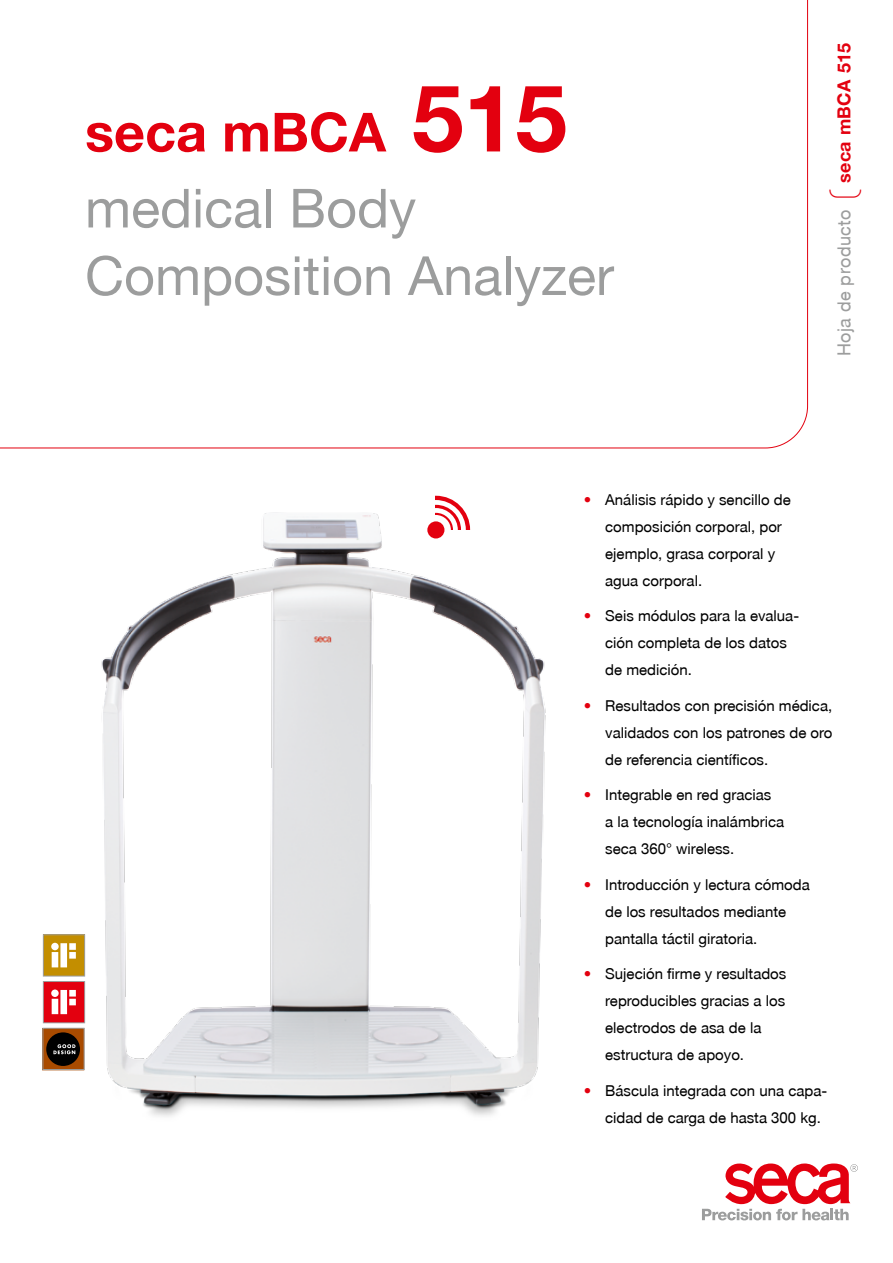
<style>
.page{position:relative;width:893px;height:1263px;background:#fff}
.page>*{position:absolute;margin:0;border:0;box-sizing:border-box;transform-origin:0 0}
.t1{font:54px/76.1px "secaglobal";color:#9c9d9d}
.t2{font:18px "secaglobal";letter-spacing:.025em;color:#9c9d9d}
.t3{font:700 18px "secaglobal";letter-spacing:.025em;color:#e3000f}
.t4{font:15px/27px "secaglobal";color:#000}
.s1{font-weight:700;color:#e3000f}
.s2{font-weight:700;font-size:93px;color:#e3000f}
.s3{color:#e3000f}
</style>
<div class="page">
<img style="left:50px;top:495px;width:496px;height:622px">
<svg style="left:0;top:0;width:808px;height:449px"></svg>
<div style="left:427px;top:521px;width:17px;height:17px;background:#e3000f;border-radius:50%"></div>
<svg style="left:436px;top:496px;width:34px;height:34px"></svg>
<svg style="left:702px;top:1163px;width:156px;height:57px"></svg>
<div style="left:43px;top:1028px;width:41px;height:42px;background:#a94b00"></div>
<div style="left:46px;top:1032px;width:34px;height:34px;background:#000;border-radius:50%"></div>
<svg style="left:53px;top:1044px;width:23px;height:10px"></svg>
<div style="left:43px;top:1028px;width:42px;height:42px;border:1px solid #9c9d9d"></div>
<svg style="left:43px;top:936px;width:42px;height:87px"></svg>
<div style="left:43px;top:934px;width:42px;height:42px;border:1px solid #9c9d9d"></div>
<h1 class="t1" style="left:85px;top:95px;width:483px"><span class="s1">seca mBCA</span> <span class="s2">515 </span>medical Body</h1>
<h1 class="t1" style="left:85px;top:238px;width:530px">Composition Analyzer</h1>
<p class="t3" style="left:834px;top:183px;width:142px;rotate:-90deg">seca mBCA 515</p>
<p class="t2" style="left:834px;top:356px;width:149px;rotate:-90deg">Hoja de producto</p>
<p class="t4" style="left:605px;top:486px;width:187px;text-indent:-21px"><span class="s3">•</span> Análisis rápido y sencillo de composición corporal, por ejemplo, grasa corporal y agua corporal.</p>
<p class="t4" style="left:605px;top:602px;width:195px;text-indent:-21px"><span class="s3">•</span> Seis módulos para la evalua&shy;ción completa de los datos de medición.</p>
<p class="t4" style="left:605px;top:692px;width:229px;text-align:justify;text-indent:-21px"><span class="s3">•</span> Resultados con precisión médica, validados con los patrones de oro de referencia científicos.</p>
<p class="t4" style="left:605px;top:781px;width:180px;text-indent:-21px"><span class="s3">•</span> Integrable en red gracias<br>a la tecnología inalámbrica seca 360° wireless.</p>
<p class="t4" style="left:605px;top:871px;width:206px;text-indent:-21px"><span class="s3">•</span> Introducción y lectura cómoda de los resultados mediante pantalla táctil giratoria.</p>
<p class="t4" style="left:605px;top:960px;width:183px;text-indent:-21px"><span class="s3">•</span> Sujeción firme y resultados reproducibles gracias a los electrodos de asa de la estructura de apoyo.</p>
<p class="t4" style="left:605px;top:1077px;width:224px;text-indent:-21px"><span class="s3">•</span> Báscula integrada con una capa&shy;cidad de carga de hasta 300 kg.</p>
</div>
